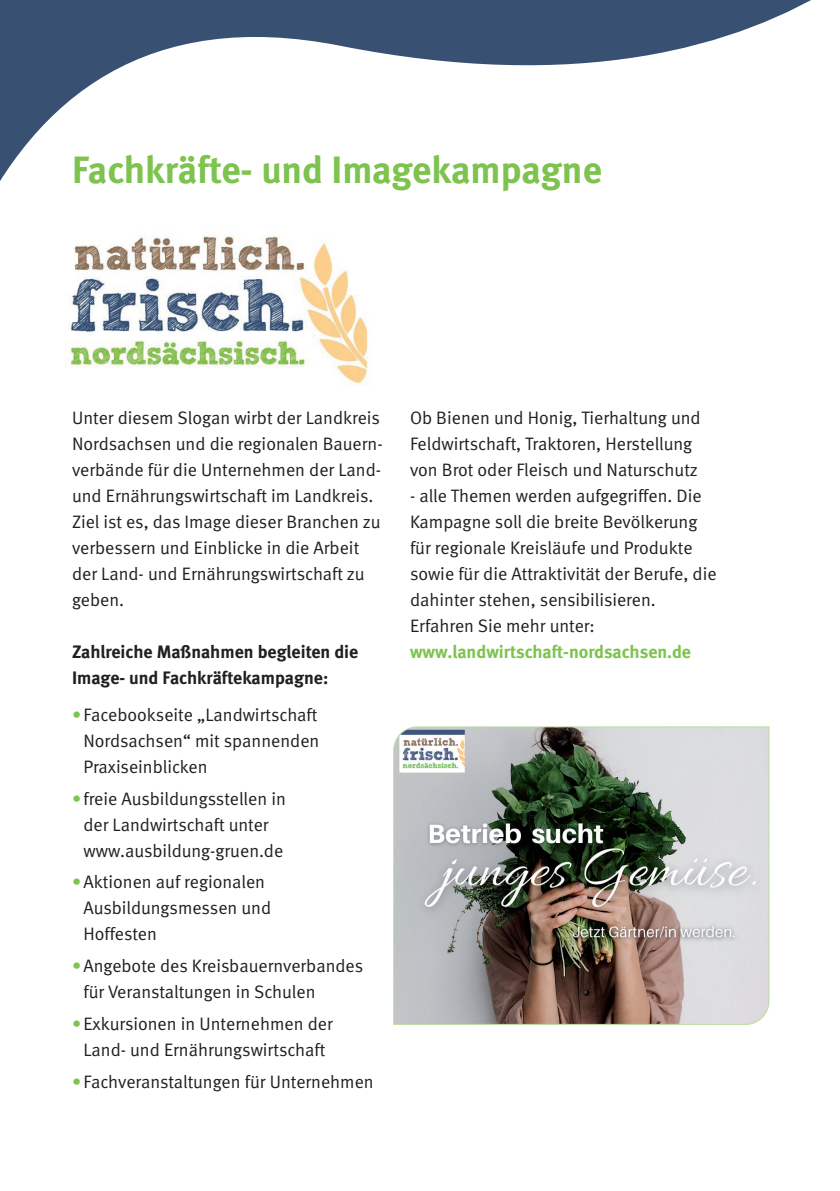
<style>
.page{position:relative;width:840px;height:1191px;background:#fff}
.page>*{position:absolute;margin:0;border:0;box-sizing:border-box;transform-origin:0 0}
.t1{font:700 38px "Meta";color:#7dc34e}
.t2{font:18px/26px "Meta Normal";color:#231f20}
.t3{font:700 18px/26px "Meta";color:#231f20}
.t4{font:700 18px "Meta";color:#7dc34e}
.s1{color:#7dc34e}
</style>
<div class="page">
<svg style="left:0;top:0;width:811px;height:181px"></svg>
<img style="left:66px;top:235px;width:302px;height:150px">
<img style="left:393px;top:726px;width:376px;height:299px">
<h1 class="t1" style="left:72px;top:147px;width:531px">Fachkräfte- und Imagekampagne</h1>
<p class="t2" style="left:72px;top:404px;width:312px">Unter diesem Slogan wirbt der Landkreis Nordsachsen und die regionalen Bauern&shy;verbände für die Unternehmen der Land&shy;und Ernährungswirtschaft im Landkreis.<br>Ziel ist es, das Image dieser Branchen zu verbessern und Einblicke in die Arbeit der Land- und Ernährungswirtschaft zu geben.</p>
<p class="t3" style="left:72px;top:638px;width:287px">Zahlreiche Maßnahmen begleiten die<br>Image- und Fachkräftekampagne:</p>
<p class="t2" style="left:83px;top:701px;width:237px;text-align:justify;text-indent:-11px"><span class="s1">•</span>Facebookseite „Landwirtschaft Nordsachsen“ mit spannenden Praxiseinblicken</p>
<p class="t2" style="left:72px;top:785px;width:215px;text-align:center"><span class="s1">•</span>freie Ausbildungsstellen in der Landwirtschaft unter www.ausbildung-gruen.de</p>
<p class="t2" style="left:83px;top:869px;width:189px;text-indent:-11px"><span class="s1">•</span>Aktionen auf regionalen<br>Ausbildungsmessen und<br>Hoffesten</p>
<p class="t2" style="left:83px;top:952px;width:281px;text-indent:-11px"><span class="s1">•</span>Angebote des Kreisbauernverbandes für Veranstaltungen in Schulen</p>
<p class="t2" style="left:72px;top:1010px;width:262px;text-align:center"><span class="s1">•</span>Exkursionen in Unternehmen der<br>Land- und Ernährungswirtschaft</p>
<p class="t2" style="left:72px;top:1068px;width:303px"><span class="s1">•</span>Fachveranstaltungen für Unternehmen</p>
<p class="t2" style="left:410px;top:404px;width:292px">Ob Bienen und Honig, Tierhaltung und<br>Feldwirtschaft, Traktoren, Herstellung von Brot oder Fleisch und Naturschutz</p>
<p class="t2" style="left:410px;top:482px;width:308px">- alle Themen werden aufgegriffen. Die Kampagne soll die breite Bevölkerung für regionale Kreisläufe und Produkte sowie für die Attraktivität der Berufe, die dahinter stehen, sensibilisieren.<br>Erfahren Sie mehr unter:</p>
<p class="t4" style="left:410px;top:640px;width:282px">www.landwirtschaft-nordsachsen.de</p>
</div>
